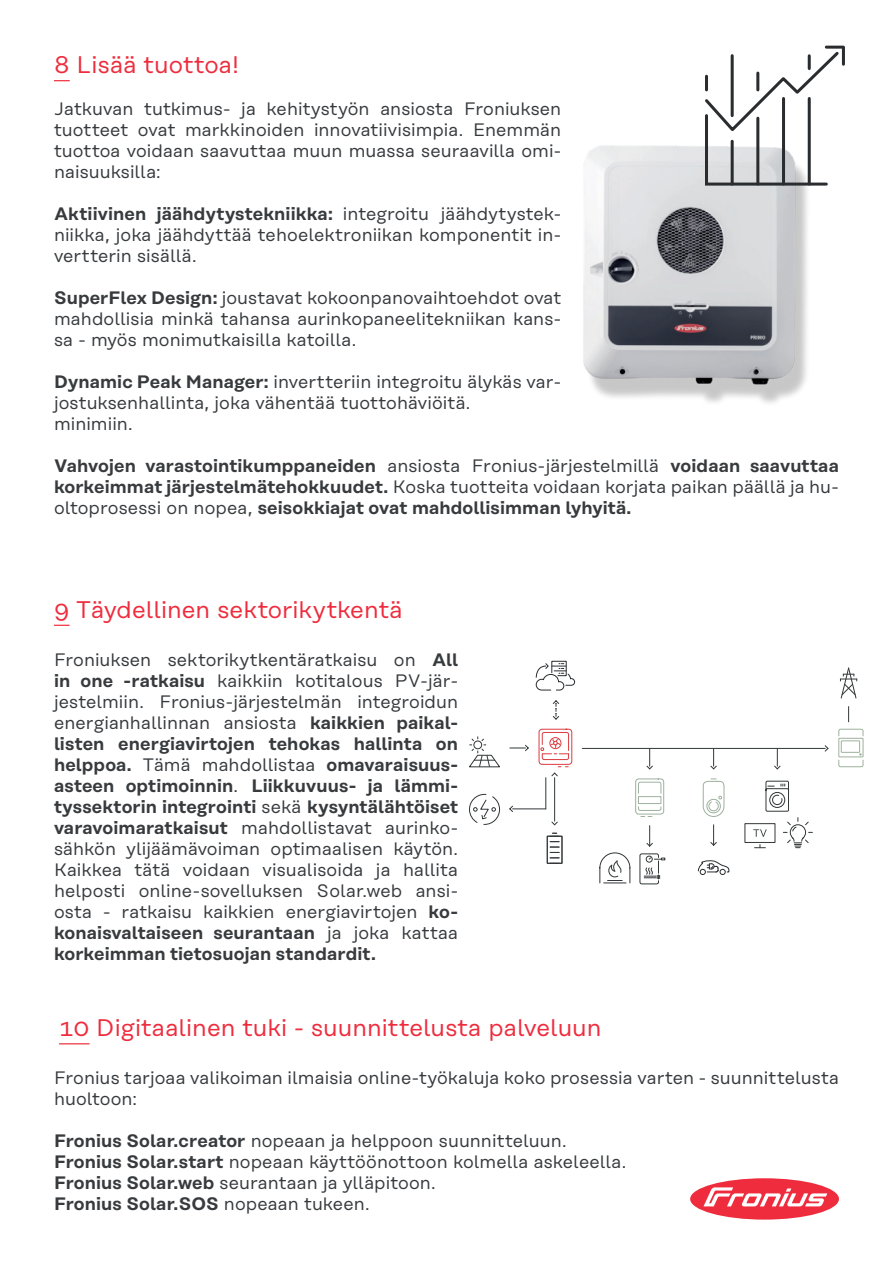
<style>
.page{position:relative;width:893px;height:1263px;background:#fff}
.page>*{position:absolute;margin:0;border:0;box-sizing:border-box;transform-origin:0 0}
.t1{font:24px "Rational Text";color:#ee2c3d}
.t2{font:18px/21px "Rational Text";letter-spacing:.005em;color:#373b3e;text-align:justify}
.t3{font:600 18px/21px "Rational Text";letter-spacing:.005em;color:#373b3e;text-align:justify}
.s1{font-weight:600}
.s2{font-weight:400}
</style>
<div class="page">
<svg style="left:54px;top:80px;width:16px;height:1px"></svg>
<svg style="left:54px;top:625px;width:16px;height:1px"></svg>
<hr style="left:59px;top:1043px;width:31px;height:1px;background:#ee2c3d">
<img style="left:583px;top:145px;width:224px;height:258px">
<svg style="left:702px;top:45px;width:143px;height:142px"></svg>
<hr style="left:731px;top:56px;width:3px;height:60px;background:#292d2f">
<hr style="left:731px;top:141px;width:3px;height:43px;background:#292d2f">
<svg style="left:744px;top:780px;width:69px;height:68px"></svg>
<svg style="left:840px;top:667px;width:17px;height:32px"></svg>
<div style="left:547px;top:836px;width:15px;height:28px;border:1px solid #323738"></div>
<svg style="left:550px;top:833px;width:9px;height:31px"></svg>
<svg style="left:510px;top:744px;width:19px;height:8px"></svg>
<svg style="left:552px;top:700px;width:8px;height:20px"></svg>
<svg style="left:469px;top:794px;width:31px;height:31px"></svg>
<hr style="left:513px;top:808px;width:33px;height:1px;background:#323738">
<svg style="left:509px;top:805px;width:5px;height:7px"></svg>
<hr style="left:545px;top:778px;width:1px;height:31px;background:#323738">
<div style="left:635px;top:778px;width:29px;height:36px;border:1px solid #9eb19e;border-radius:3px"></div>
<div style="left:638px;top:796px;width:23px;height:8px;border:1px solid #9eb19e"></div>
<svg style="left:638px;top:781px;width:24px;height:13px"></svg>
<svg style="left:638px;top:806px;width:24px;height:11px"></svg>
<svg style="left:702px;top:778px;width:23px;height:39px"></svg>
<hr style="left:582px;top:748px;width:243px;height:1px;background:#323738">
<svg style="left:824px;top:745px;width:5px;height:7px"></svg>
<svg style="left:848px;top:706px;width:1px;height:16px"></svg>
<svg style="left:646px;top:748px;width:8px;height:22px"></svg>
<svg style="left:710px;top:748px;width:7px;height:22px"></svg>
<svg style="left:773px;top:748px;width:8px;height:22px"></svg>
<svg style="left:599px;top:852px;width:32px;height:32px"></svg>
<div style="left:640px;top:853px;width:19px;height:31px;border:1px solid #323738;border-radius:2px"></div>
<div style="left:646px;top:856px;width:7px;height:6px;border:1px solid #323738;border-radius:50%"></div>
<svg style="left:644px;top:857px;width:21px;height:22px"></svg>
<div style="left:838px;top:738px;width:25px;height:19px;border:1px solid #9eb19e"></div>
<div style="left:841px;top:740px;width:19px;height:13px;border:1px solid #9eb19e"></div>
<svg style="left:838px;top:753px;width:26px;height:15px"></svg>
<svg style="left:838px;top:728px;width:26px;height:9px"></svg>
<div style="left:539px;top:729px;width:33px;height:36px;border:1px solid #db3c41;border-radius:3px"></div>
<svg style="left:540px;top:732px;width:29px;height:28px"></svg>
<svg style="left:469px;top:737px;width:31px;height:30px"></svg>
<svg style="left:536px;top:661px;width:39px;height:30px"></svg>
<hr style="left:554px;top:778px;width:1px;height:43px;background:#323738">
<svg style="left:551px;top:821px;width:7px;height:5px"></svg>
<svg style="left:646px;top:826px;width:7px;height:21px"></svg>
<svg style="left:710px;top:825px;width:7px;height:21px"></svg>
<svg style="left:698px;top:860px;width:31px;height:15px"></svg>
<svg style="left:551px;top:766px;width:17px;height:11px"></svg>
<div style="left:690px;top:1178px;width:149px;height:41px;background:#ee2c3d;border-radius:50%"></div>
<svg style="left:703px;top:1187px;width:124px;height:19px"></svg>
<h1 class="t1" style="left:54px;top:51px;width:186px">8 Lisää tuottoa!</h1>
<p class="t2" style="left:54px;top:98px;width:509px">Jatkuvan tutkimus- ja kehitystyön ansiosta Froniuksen tuotteet ovat markkinoiden innovatiivisimpia. Enemmän tuottoa voidaan saavuttaa muun muassa seuraavilla omi&shy;naisuuksilla:</p>
<p class="t2" style="left:54px;top:203px;width:509px"><span class="s1">Aktiivinen jäähdytystekniikka:</span> integroitu jäähdytystek&shy;niikka, joka jäähdyttää tehoelektroniikan komponentit in&shy;vertterin sisällä.</p>
<p class="t2" style="left:54px;top:287px;width:509px"><span class="s1">SuperFlex Design:</span> joustavat kokoonpanovaihtoehdot ovat mahdollisia minkä tahansa aurinkopaneelitekniikan kans&shy;sa - myös monimutkaisilla katoilla.</p>
<p class="t2" style="left:54px;top:371px;width:509px;text-align:left"><span class="s1">Dynamic Peak Manager:</span> invertteriin integroitu älykäs var&shy;jostuksenhallinta, joka vähentää tuottohäviöitä.<br>minimiin.</p>
<p class="t3" style="left:54px;top:455px;width:786px">Vahvojen varastointikumppaneiden <span class="s2">ansiosta Fronius-järjestelmillä</span> voidaan saavuttaa korkeimmat järjestelmätehokkuudet. <span class="s2">Koska tuotteita voidaan korjata paikan päällä ja hu&shy;oltoprosessi on nopea,</span> seisokkiajat ovat mahdollisimman lyhyitä.</p>
<h1 class="t1" style="left:54px;top:596px;width:350px">9 Täydellinen sektorikytkentä</h1>
<p class="t2" style="left:54px;top:649px;width:406px">Froniuksen sektorikytkentäratkaisu on <span class="s1">All in one -ratkaisu</span> kaikkiin kotitalous PV-jär&shy;jestelmiin. Fronius-järjestelmän integroidun energianhallinnan ansiosta <span class="s1">kaikkien paikal&shy;listen energiavirtojen tehokas hallinta on helppoa.</span> Tämä mahdollistaa <span class="s1">omavaraisuus&shy;asteen optimoinnin</span>. <span class="s1">Liikkuvuus- ja lämmi&shy;tyssektorin integrointi</span> sekä <span class="s1">kysyntälähtöiset varavoimaratkaisut</span> mahdollistavat aurinko&shy;sähkön ylijäämävoiman optimaalisen käytön.<br>Kaikkea tätä voidaan visualisoida ja hallita helposti online-sovelluksen Solar.web ansi&shy;osta - ratkaisu kaikkien energiavirtojen <span class="s1">ko&shy;konaisvaltaiseen seurantaan</span> ja joka kattaa <span class="s1">korkeimman tietosuojan standardit.</span></p>
<h1 class="t1" style="left:59px;top:1014px;width:544px">10 Digitaalinen tuki - suunnittelusta palveluun</h1>
<p class="t2" style="left:54px;top:1067px;width:786px">Fronius tarjoaa valikoiman ilmaisia online-työkaluja koko prosessia varten - suunnittelusta huoltoon:</p>
<p class="t2" style="left:54px;top:1130px;width:574px;text-align:left"><span class="s1">Fronius Solar.creator</span> nopeaan ja helppoon suunnitteluun.<br><span class="s1">Fronius Solar.start</span> nopeaan käyttöönottoon kolmella askeleella.<br><span class="s1">Fronius Solar.web</span> seurantaan ja ylläpitoon.<br><span class="s1">Fronius Solar.SOS</span> nopeaan tukeen.</p>
</div>
